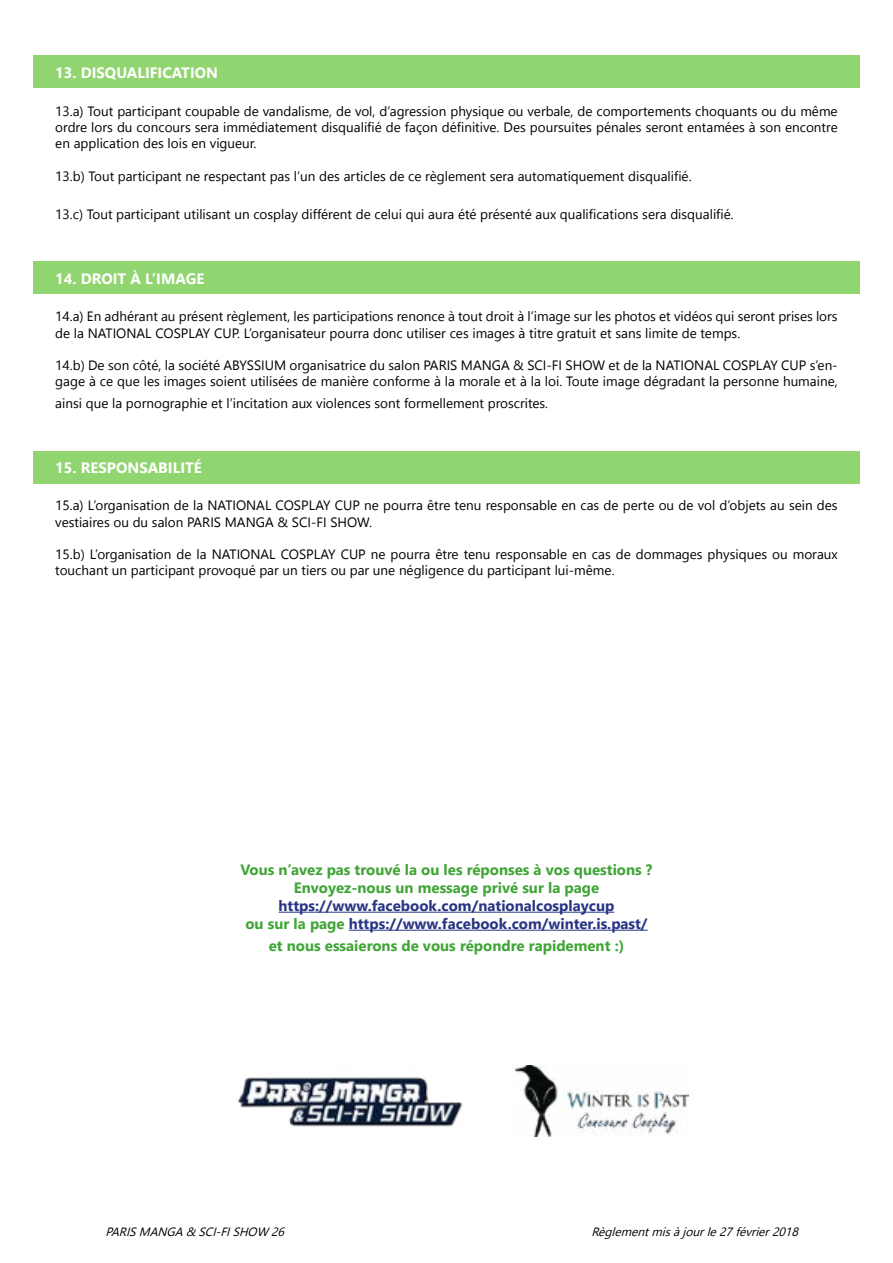
<style>
.page{position:relative;width:893px;height:1263px;background:#fff}
.page>*{position:absolute;margin:0;border:0;box-sizing:border-box;transform-origin:0 0}
.t1{font:700 15px/18px "Nirmala UI";color:#3fa535;text-align:center}
.t2{font:700 15px/18px "Nirmala UI";color:#283583;text-align:center}
.t3{font:700 15px "Nirmala UI";color:#fff}
.t4{font:13.5px/16.2px "Nirmala UI";color:#000}
.t5{font:italic 12px "Nirmala UI";color:#000}
.s1{color:#3fa535}
</style>
<div class="page">
<div style="left:33px;top:55px;width:827px;height:33px;background:#90d56f"></div>
<div style="left:33px;top:261px;width:827px;height:33px;background:#90d56f"></div>
<div style="left:33px;top:451px;width:827px;height:33px;background:#90d56f"></div>
<hr style="left:279px;top:912px;width:335px;height:1px;background:#283583">
<hr style="left:349px;top:930px;width:299px;height:1px;background:#283583">
<img style="left:237px;top:1077px;width:226px;height:50px">
<img style="left:516px;top:1065px;width:173px;height:71px">
<p class="t3" style="left:55px;top:61px;width:164px">13. DISQUALIFICATION</p>
<p class="t4" style="left:55px;top:103px;width:784px;text-align:justify">13.a) Tout participant coupable de vandalisme, de vol, d’agression physique ou verbale, de comportements choquants ou du même ordre lors du concours sera immédiatement disqualifié de façon définitive. Des poursuites pénales seront entamées à son encontre en application des lois en vigueur.</p>
<p class="t4" style="left:55px;top:167px;width:638px">13.b) Tout participant ne respectant pas l’un des articles de ce règlement sera automatiquement disqualifié.</p>
<p class="t4" style="left:55px;top:205px;width:680px">13.c) Tout participant utilisant un cosplay différent de celui qui aura été présenté aux qualifications sera disqualifié.</p>
<p class="t3" style="left:55px;top:267px;width:151px">14. DROIT À L’IMAGE</p>
<p class="t4" style="left:55px;top:308px;width:784px">14.a) En adhérant au présent règlement, les participations renonce à tout droit à l’image sur les photos et vidéos qui seront prises lors de la NATIONAL COSPLAY CUP. L’organisateur pourra donc utiliser ces images à titre gratuit et sans limite de temps.</p>
<p class="t4" style="left:55px;top:356px;width:784px">14.b) De son côté, la société ABYSSIUM organisatrice du salon PARIS MANGA &amp; SCI-FI SHOW et de la NATIONAL COSPLAY CUP s’en&shy;gage à ce que les images soient utilisées de manière conforme à la morale et à la loi. Toute image dégradant la personne humaine,</p>
<p class="t4" style="left:55px;top:394px;width:494px">ainsi que la pornographie et l’incitation aux violences sont formellement proscrites.</p>
<p class="t3" style="left:55px;top:456px;width:148px">15. RESPONSABILITÉ</p>
<p class="t4" style="left:55px;top:497px;width:784px">15.a) L’organisation de la NATIONAL COSPLAY CUP ne pourra être tenu responsable en cas de perte ou de vol d’objets au sein des vestiaires ou du salon PARIS MANGA &amp; SCI-FI SHOW.</p>
<p class="t4" style="left:55px;top:545px;width:784px">15.b) L’organisation de la NATIONAL COSPLAY CUP ne pourra être tenu responsable en cas de dommages physiques ou moraux touchant un participant provoqué par un tiers ou par une négligence du participant lui-même.</p>
<p class="t1" style="left:240px;top:860px;width:414px">Vous n’avez pas trouvé la ou les réponses à vos questions ?<br>Envoyez-nous un message privé sur la page</p>
<p class="t2" style="left:245px;top:896px;width:404px">https://www.facebook.com/nationalcosplaycup<br><span class="s1">ou sur la page</span> https://www.facebook.com/winter.is.past/</p>
<p class="t1" style="left:269px;top:935px;width:357px">et nous essaierons de vous répondre rapidement :)</p>
<p class="t5" style="left:105px;top:1222px;width:185px">PARISMANGA&amp; SCI-FISHOW 26</p>
<p class="t5" style="left:591px;top:1222px;width:213px">Règlementmisàjourle27février2018</p>
</div>
